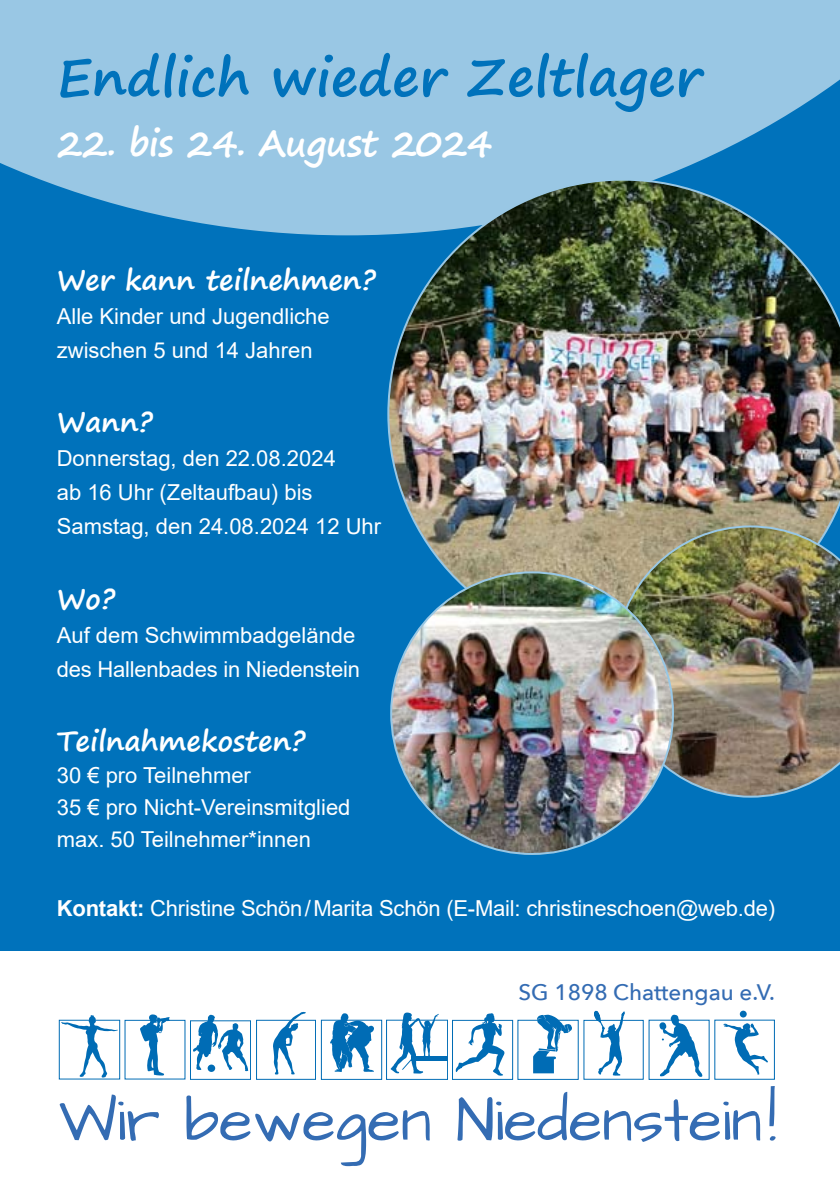
<style>
.page{position:relative;width:840px;height:1191px;background:#fff}
.page>*{position:absolute;margin:0;border:0;box-sizing:border-box;transform-origin:0 0}
.t1{font:61.6px "Architects Daughter";color:#346cb3}
.t2{font:700 52px "Segoe Print";color:#0072bb}
.t3{font:700 36px "Segoe Print";letter-spacing:-.015em;color:#fff}
.t4{font:700 28px "Segoe Print";color:#fff}
.t5{font:500 22.4px "Avenir Next";color:#346cb3}
.t6{font:22px/34px "Arial";color:#fff}
.s1{font-weight:700}
</style>
<div class="page">
<div style="left:0;top:0;width:839px;height:998px;background:#0072bb"></div>
<svg style="left:0;top:0;width:839px;height:235px;background:#8abfe0"></svg>
<div style="left:0;top:952px;width:839px;height:239px;background:#fff"></div>
<img style="left:387px;top:179px;width:452px;height:470px">
<img style="left:614px;top:525px;width:225px;height:272px">
<div style="left:190px;top:1020px;width:61px;height:59px;border:1px solid #006cb5"></div>
<svg style="left:193px;top:1014px;width:55px;height:58px"></svg>
<div style="left:59px;top:1019px;width:61px;height:60px;border:1px solid #006cb5"></div>
<svg style="left:61px;top:1015px;width:57px;height:63px"></svg>
<div style="left:321px;top:1019px;width:61px;height:60px;border:1px solid #006cb5"></div>
<svg style="left:330px;top:1013px;width:44px;height:59px"></svg>
<div style="left:386px;top:1019px;width:61px;height:60px;border:1px solid #006cb5"></div>
<hr style="left:411px;top:1056px;width:36px;height:4px;background:#006cb5">
<svg style="left:390px;top:1012px;width:48px;height:61px"></svg>
<div style="left:452px;top:1020px;width:60px;height:59px;border:1px solid #006cb5"></div>
<svg style="left:455px;top:1013px;width:49px;height:63px"></svg>
<svg style="left:533px;top:1014px;width:38px;height:59px"></svg>
<svg style="left:659px;top:1014px;width:43px;height:63px"></svg>
<svg style="left:739px;top:1010px;width:7px;height:7px"></svg>
<svg style="left:723px;top:1023px;width:44px;height:52px"></svg>
<svg style="left:140px;top:1014px;width:30px;height:61px"></svg>
<svg style="left:593px;top:1010px;width:31px;height:65px"></svg>
<div style="left:256px;top:1019px;width:60px;height:60px;border:1px solid #006cb5"></div>
<svg style="left:273px;top:1012px;width:33px;height:62px"></svg>
<img style="left:391px;top:572px;width:281px;height:282px;border-radius:50%">
<h2 class="t2" style="left:57px;top:30px;width:646px">Endlich wieder Zeltlager</h2>
<h3 class="t3" style="left:57px;top:110px;width:437px">22. bis 24. August 2024</h3>
<p class="t4" style="left:57px;top:255px;width:320px">Wer kann teilnehmen?</p>
<p class="t6" style="left:57px;top:299px;width:274px">Alle Kinder und Jugendliche zwischen 5 und 14 Jahren</p>
<p class="t4" style="left:57px;top:397px;width:98px">Wann?</p>
<p class="t6" style="left:57px;top:441px;width:326px">Donnerstag, den 22.08.2024<br>ab 16 Uhr (Zeltaufbau) bis<br>Samstag, den 24.08.2024 12 Uhr</p>
<p class="t4" style="left:57px;top:573px;width:60px">Wo?</p>
<p class="t6" style="left:57px;top:617px;width:304px">Auf dem Schwimmbadgelände des Hallenbades in Niedenstein</p>
<p class="t4" style="left:57px;top:715px;width:250px">Teilnahmekosten?</p>
<p class="t6" style="left:57px;top:758px;width:295px;line-height:32px">30 € pro Teilnehmer<br>35 € pro Nicht-Vereinsmitglied max. 50 Teilnehmer*innen</p>
<p class="t6" style="left:57px;top:890px;width:719px"><span class="s1">Kontakt:</span> Christine Schön/Marita Schön (E-Mail: christineschoen@web.de)</p>
<p class="t5" style="left:518px;top:973px;width:258px">SG 1898 Chattengau e.V.</p>
<h1 class="t1" style="left:59px;top:1079px;width:718px">Wir bewegen Niedenstein!</h1>
</div>
